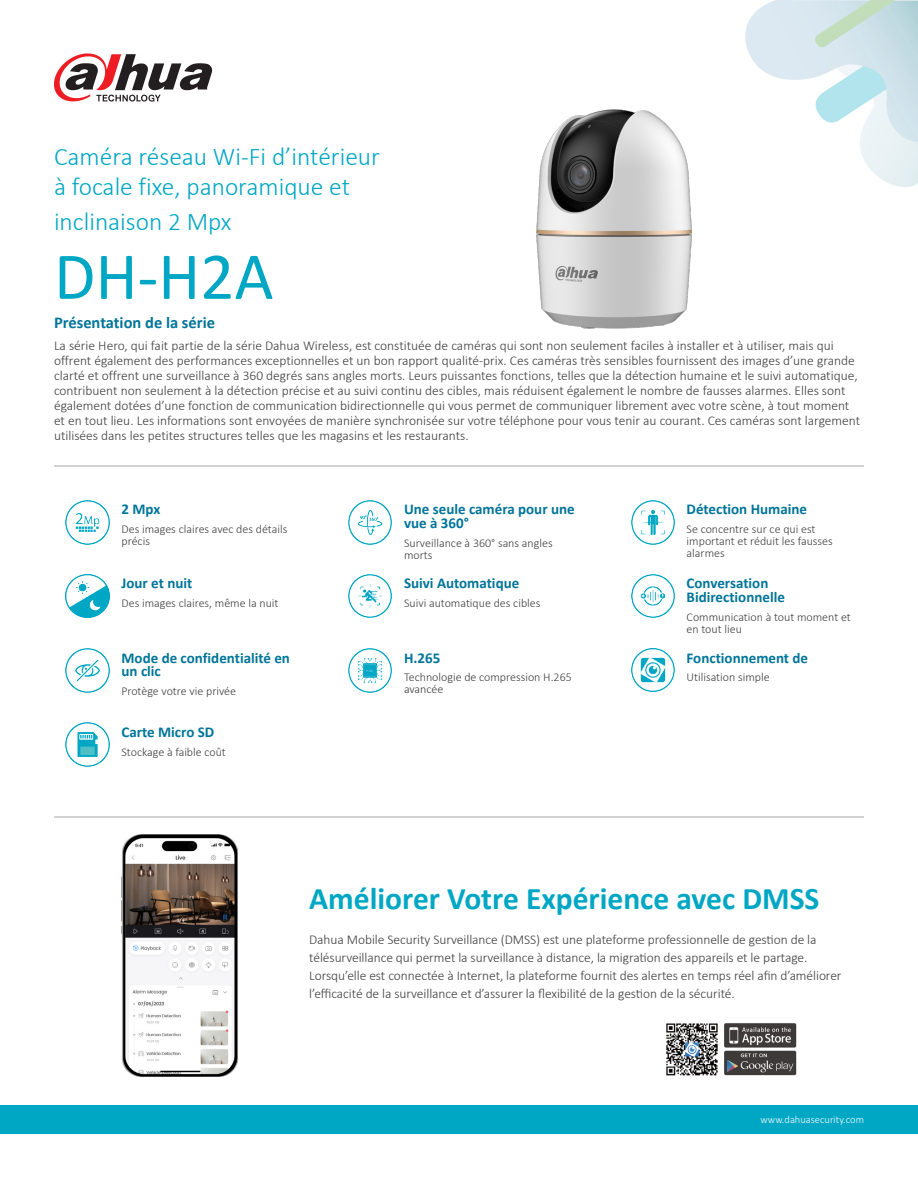
<style>
.page{position:relative;width:918px;height:1188px;background:#fff}
.page>*{position:absolute;margin:0;border:0;box-sizing:border-box;transform-origin:0 0}
.t1{font:67.5px "Calibri";color:#00a7c4}
.t2{font:700 31.5px "Calibri";color:#00a7c4}
.t3{font:300 25.5px/30px "Calibri";color:#00a7c4}
.t4{font:700 16.5px "Calibri";color:#00759a}
.t5{font:700 15px/13.5px "Calibri";color:#00759a}
.t6{font:300 13.5px/15px "Calibri";color:#3e3e3f}
.t7{font:300 12px/12px "Calibri";color:#3e3e3f}
.t8{font:300 10.5px "Calibri";color:#fff}
</style>
<div class="page">
<div style="left:0;top:1105px;width:918px;height:29px;background:#00a7c4"></div>
<svg style="left:54px;top:53px;width:158px;height:49px"></svg>
<hr style="left:54px;top:816px;width:810px;height:2px;background:#d1d2d4">
<hr style="left:54px;top:465px;width:810px;height:1px;background:#d1d2d4">
<img style="left:122px;top:835px;width:116px;height:241px">
<svg style="left:745px;top:0;width:173px;height:187px"></svg>
<img style="left:666px;top:1023px;width:131px;height:53px">
<img style="left:66px;top:501px;width:43px;height:43px">
<img style="left:66px;top:575px;width:43px;height:43px">
<img style="left:66px;top:649px;width:43px;height:43px">
<img style="left:66px;top:723px;width:43px;height:43px">
<img style="left:348px;top:501px;width:44px;height:43px">
<img style="left:348px;top:575px;width:44px;height:43px">
<img style="left:348px;top:649px;width:44px;height:43px">
<img style="left:631px;top:501px;width:43px;height:43px">
<img style="left:631px;top:575px;width:43px;height:43px">
<img style="left:631px;top:649px;width:43px;height:43px">
<img style="left:536px;top:54px;width:275px;height:275px">
<p class="t3" style="left:54px;top:142px;width:328px">Caméra réseau Wi-Fi d’intérieur à focale fixe, panoramique et</p>
<p class="t3" style="left:54px;top:206px;width:179px">inclinaison 2 Mpx</p>
<p class="t1" style="left:54px;top:230px;width:221px">DH-H2A</p>
<p class="t4" style="left:54px;top:311px;width:163px">Présentation de la série</p>
<p class="t6" style="left:54px;top:338px;width:808px">La série Hero, qui fait partie de la série Dahua Wireless, est constituée de caméras qui sont non seulement faciles à installer et à utiliser, mais qui offrent également des performances exceptionnelles et un bon rapport qualité-prix. Ces caméras très sensibles fournissent des images d’une grande clarté et offrent une surveillance à 360 degrés sans angles morts. Leurs puissantes fonctions, telles que la détection humaine et le suivi automatique, contribuent non seulement à la détection précise et au suivi continu des cibles, mais réduisent également le nombre de fausses alarmes. Elles sont également dotées d’une fonction de communication bidirectionnelle qui vous permet de communiquer librement avec votre scène, à tout moment et en tout lieu. Les informations sont envoyées de manière synchronisée sur votre téléphone pour vous tenir au courant. Ces caméras sont largement utilisées dans les petites structures telles que les magasins et les restaurants.</p>
<p class="t5" style="left:122px;top:502px;width:40px">2 Mpx</p>
<p class="t7" style="left:122px;top:523px;width:167px">Des images claires avec des détails précis</p>
<p class="t5" style="left:122px;top:577px;width:72px">Jour et nuit</p>
<p class="t7" style="left:122px;top:597px;width:159px">Des images claires, même la nuit</p>
<p class="t5" style="left:122px;top:651px;width:170px">Mode de confidentialité en un clic</p>
<p class="t7" style="left:122px;top:685px;width:116px">Protège votre vie privée</p>
<p class="t5" style="left:122px;top:725px;width:94px">Carte Micro SD</p>
<p class="t7" style="left:122px;top:745px;width:106px">Stockage à faible coût</p>
<p class="t5" style="left:404px;top:502px;width:172px">Une seule caméra pour une vue à 360°</p>
<p class="t7" style="left:404px;top:536px;width:150px">Surveillance à 360° sans angles morts</p>
<p class="t5" style="left:404px;top:577px;width:117px">Suivi Automatique</p>
<p class="t7" style="left:404px;top:597px;width:138px">Suivi automatique des cibles</p>
<p class="t5" style="left:404px;top:651px;width:38px">H.265</p>
<p class="t7" style="left:404px;top:671px;width:169px">Technologie de compression H.265 avancée</p>
<p class="t5" style="left:687px;top:502px;width:122px">Détection Humaine</p>
<p class="t7" style="left:687px;top:523px;width:148px">Se concentre sur ce qui est important et réduit les fausses alarmes</p>
<p class="t5" style="left:687px;top:577px;width:100px">Conversation<br>Bidirectionnelle</p>
<p class="t7" style="left:687px;top:611px;width:166px">Communication à tout moment et en tout lieu</p>
<p class="t5" style="left:687px;top:651px;width:123px">Fonctionnement de</p>
<p class="t7" style="left:687px;top:671px;width:85px">Utilisation simple</p>
<p class="t2" style="left:309px;top:876px;width:512px">Améliorer Votre Expérience avec DMSS</p>
<p class="t6" style="left:309px;top:930px;width:534px;line-height:18px">Dahua Mobile Security Surveillance (DMSS) est une plateforme professionnelle de gestion de la télésurveillance qui permet la surveillance à distance, la migration des appareils et le partage.<br>Lorsqu’elle est connectée à Internet, la plateforme fournit des alertes en temps réel afin d’améliorer l’efficacité de la surveillance et d’assurer la flexibilité de la gestion de la sécurité.</p>
<p class="t8" style="left:761px;top:1113px;width:105px">www.dahuasecurity.com</p>
</div>
